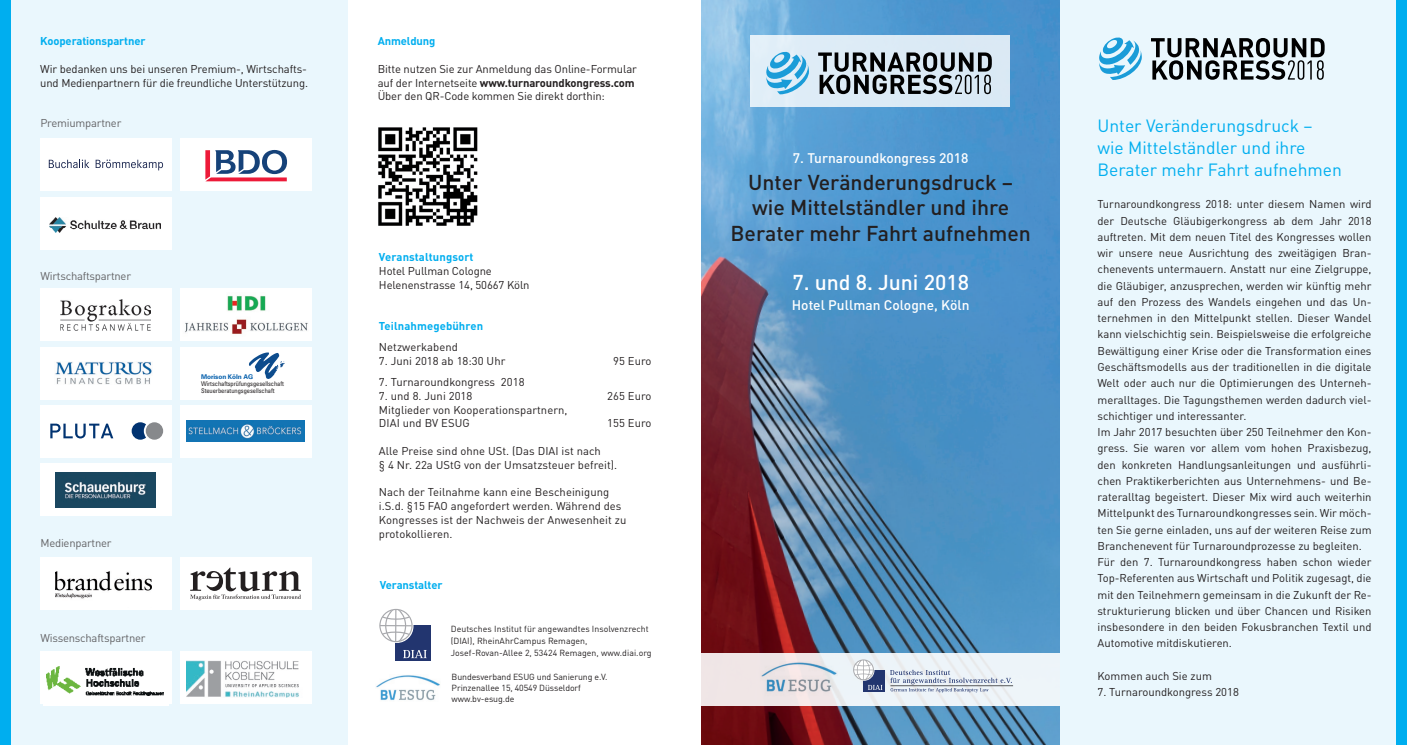
<style>
.page{position:relative;width:1407px;height:745px;background:#fff}
.page>*{position:absolute;margin:0;border:0;box-sizing:border-box;transform-origin:0 0}
.t1{font:500 21.25px/25.6px "DINOT";color:#231f20;text-align:center}
.t2{font:500 21.25px "DINOT";color:#fff}
.t3{font:17.5px/21.9px "DINOT";color:#00aeef}
.t4{font:500 13.75px "DINOT";color:#fff}
.t5{font:11.25px/16.2px "DINOT";color:#231f20}
.t6{font:11.25px "DINOT";letter-spacing:-.02em;color:#636366}
.t7{font:700 11.25px "DINOT";letter-spacing:-.01em;color:#00aeef}
.t8{font:700 11.25px "DINOT";letter-spacing:.01em;color:#00aeef}
.t9{font:8.75px/11.9px "DINOT";letter-spacing:.005em;color:#231f20}
.t10{font:condensed 6.5px/7.1px "Univers";letter-spacing:-.01em;color:#231f20}
.t11{font:700 6.5px "Univers";letter-spacing:-.01em;color:#015dab}
.t12{font:5.25px "Bell Centennial BT Address";color:#231f20}
.s1{font-weight:700}
</style>
<div class="page">
<div style="left:1059px;top:0;width:348px;height:744px;background:#eaf7fd"></div>
<svg style="left:1151px;top:38px;width:173px;height:42px"></svg>
<svg style="left:1099px;top:37px;width:43px;height:43px"></svg>
<img style="left:702px;top:0;width:357px;height:744px">
<div style="left:750px;top:35px;width:260px;height:72px;background:#dcebf6"></div>
<div style="left:694px;top:652px;width:365px;height:53px;background:linear-gradient(to right,#f1e6e6,#ebf6fc)"></div>
<svg style="left:890px;top:669px;width:122px;height:23px;background:#d0d8e2"></svg>
<hr style="left:890px;top:685px;width:123px;height:1px;background:#57585a">
<svg style="left:863px;top:669px;width:22px;height:22px"></svg>
<svg style="left:853px;top:659px;width:29px;height:30px"></svg>
<div style="left:853px;top:659px;width:21px;height:20px;border:1px solid #a8a9ad;border-radius:50%"></div>
<img style="left:761px;top:661px;width:76px;height:34px">
<div style="left:0;top:0;width:347px;height:744px;background:#eaf7fd"></div>
<div style="left:180px;top:138px;width:131px;height:52px;background:#fff"></div>
<div style="left:40px;top:138px;width:132px;height:52px;background:#fff"></div>
<div style="left:40px;top:197px;width:132px;height:52px;background:#fff"></div>
<img style="left:376px;top:675px;width:64px;height:25px">
<div style="left:395px;top:624px;width:36px;height:36px;background:#22356f"></div>
<svg style="left:403px;top:650px;width:24px;height:7px"></svg>
<div style="left:380px;top:609px;width:33px;height:33px;border:1px solid #fff;border-radius:50%"></div>
<svg style="left:380px;top:610px;width:32px;height:31px"></svg>
<div style="left:379px;top:608px;width:34px;height:33px;border:1px solid #a8a9ad;border-radius:50%"></div>
<img style="left:378px;top:127px;width:100px;height:98px">
<svg style="left:49px;top:159px;width:40px;height:9px"></svg>
<svg style="left:96px;top:159px;width:67px;height:11px"></svg>
<div style="left:180px;top:346px;width:131px;height:53px;background:#fff"></div>
<div style="left:40px;top:404px;width:132px;height:53px;background:#fff"></div>
<div style="left:40px;top:346px;width:132px;height:53px;background:#fff"></div>
<svg style="left:205px;top:150px;width:82px;height:31px"></svg>
<img style="left:55px;top:362px;width:97px;height:22px">
<svg style="left:249px;top:352px;width:36px;height:27px"></svg>
<div style="left:180px;top:556px;width:131px;height:53px;background:#fff"></div>
<div style="left:180px;top:650px;width:131px;height:53px;background:#fff"></div>
<img style="left:186px;top:660px;width:113px;height:37px">
<div style="left:40px;top:556px;width:132px;height:53px;background:#fff"></div>
<div style="left:40px;top:650px;width:132px;height:53px;background:#fff"></div>
<img style="left:55px;top:571px;width:97px;height:28px">
<div style="left:43px;top:661px;width:125px;height:44px;background:#fff"></div>
<img style="left:47px;top:666px;width:116px;height:29px">
<svg style="left:190px;top:567px;width:111px;height:33px"></svg>
<div style="left:180px;top:288px;width:131px;height:53px;background:#fff"></div>
<img style="left:185px;top:295px;width:123px;height:39px">
<img style="left:50px;top:218px;width:110px;height:14px">
<svg style="left:50px;top:423px;width:63px;height:15px"></svg>
<svg style="left:132px;top:422px;width:14px;height:17px"></svg>
<div style="left:146px;top:422px;width:17px;height:17px;background:#87898c;border-radius:50%"></div>
<div style="left:1396px;top:0;width:11px;height:744px;background:#00aeef"></div>
<div style="left:0;top:0;width:11px;height:744px;background:#00aeef"></div>
<svg style="left:818px;top:52px;width:174px;height:42px"></svg>
<svg style="left:766px;top:52px;width:43px;height:42px"></svg>
<div style="left:180px;top:404px;width:131px;height:53px;background:#fff"></div>
<div style="left:40px;top:463px;width:132px;height:52px;background:#fff"></div>
<img style="left:187px;top:420px;width:118px;height:21px">
<img style="left:56px;top:472px;width:100px;height:35px">
<div style="left:40px;top:288px;width:132px;height:53px;background:#fff"></div>
<img style="left:60px;top:299px;width:90px;height:31px">
<p class="t7" style="left:40px;top:34px;width:107px">Kooperationspartner</p>
<p class="t5" style="left:40px;top:62px;width:269px;line-height:13.8px">Wir bedanken uns bei unseren Premium-, Wirtschafts&shy;und Medienpartnern für die freundliche Unterstützung.</p>
<p class="t6" style="left:40px;top:116px;width:83px">Premiumpartner</p>
<p class="t6" style="left:40px;top:268px;width:92px">Wirtschaftspartner</p>
<p class="t11" style="left:201px;top:372px;width:53px">Morison Köln AG</p>
<p class="t10" style="left:201px;top:380px;width:84px">Wirtschaftsprüfungsgesellschaft<br>Steuerberatungsgesellschaft</p>
<p class="t12" style="left:254px;top:381px;width:26px">Morison Köln</p>
<p class="t6" style="left:40px;top:536px;width:73px">Medienpartner</p>
<p class="t6" style="left:40px;top:630px;width:107px">Wissenschaftspartner</p>
<p class="t7" style="left:378px;top:34px;width:59px">Anmeldung</p>
<p class="t5" style="left:378px;top:62px;width:261px;line-height:13.8px">Bitte nutzen Sie zur Anmeldung das Online-Formular auf der Internetseite <span class="s1">www.turnaroundkongress.com<br></span>Über den QR-Code kommen Sie direkt dorthin:</p>
<p class="t8" style="left:379px;top:249px;width:96px">Veranstaltungsort</p>
<p class="t5" style="left:379px;top:263px;width:152px;line-height:13.8px">Hotel Pullman Cologne<br>Helenenstrasse 14, 50667 Köln</p>
<p class="t8" style="left:379px;top:318px;width:106px">Teilnahmegebühren</p>
<p class="t5" style="left:379px;top:338px;width:80px">Netzwerkabend</p>
<p class="t5" style="left:379px;top:352px;width:128px">7. Juni 2018 ab 18:30 Uhr</p>
<p class="t5" style="left:613px;top:352px;width:40px">95 Euro</p>
<p class="t5" style="left:379px;top:373px;width:147px">7. Turnaroundkongress 2018</p>
<p class="t5" style="left:379px;top:387px;width:95px">7. und 8. Juni 2018</p>
<p class="t5" style="left:607px;top:387px;width:46px">265 Euro</p>
<p class="t5" style="left:379px;top:402px;width:190px;line-height:13.8px">Mitglieder von Kooperationspartnern,<br>DIAI und BV ESUG</p>
<p class="t5" style="left:607px;top:415px;width:46px">155 Euro</p>
<p class="t5" style="left:379px;top:443px;width:240px;line-height:13.8px">Alle Preise sind ohne USt. (Das DIAI ist nach<br>§ 4 Nr. 22a UStG von der Umsatzsteuer befreit).</p>
<p class="t5" style="left:379px;top:485px;width:249px;line-height:13.8px">Nach der Teilnahme kann eine Bescheinigung i.S.d. §15 FAO angefordert werden. Während des Kongresses ist der Nachweis der Anwesenheit zu protokollieren.</p>
<p class="t7" style="left:380px;top:577px;width:64px">Veranstalter</p>
<p class="t9" style="left:451px;top:622px;width:202px">Deutsches Institut für angewandtes Insolvenzrecht (DIAI), RheinAhrCampus Remagen,<br>Josef-Rovan-Allee 2, 53424 Remagen, www.diai.org</p>
<p class="t9" style="left:452px;top:670px;width:157px;line-height:11.2px">Bundesverband ESUG und Sanierung e.V.<br>Prinzenallee 15, 40549 Düsseldorf www.bv-esug.de</p>
<p class="t4" style="left:793px;top:149px;width:177px">7. Turnaroundkongress 2018</p>
<h1 class="t1" style="left:730px;top:168px;width:302px">Unter Veränderungsdruck – wie Mittelständler und ihre<br>Berater mehr Fahrt aufnehmen</h1>
<h1 class="t2" style="left:792px;top:269px;width:178px">7. und 8. Juni 2018</h1>
<p class="t4" style="left:792px;top:296px;width:179px">Hotel Pullman Cologne, Köln</p>
<h2 class="t3" style="left:1097px;top:114px;width:246px">Unter Veränderungsdruck – wie Mittelständler und ihre<br>Berater mehr Fahrt aufnehmen</h2>
<p class="t5" style="left:1097px;top:196px;width:276px">Turnaroundkongress 2018: unter diesem Namen wird der Deutsche Gläubigerkongress ab dem Jahr 2018 auftreten. Mit dem neuen Titel des Kongresses wollen wir unsere neue Ausrichtung des zweitägigen Bran&shy;chenevents untermauern. Anstatt nur eine Zielgruppe, die Gläubiger, anzusprechen, werden wir künftig mehr auf den Prozess des Wandels eingehen und das Un&shy;ternehmen in den Mittelpunkt stellen. Dieser Wandel kann vielschichtig sein. Beispielsweise die erfolgreiche Bewältigung einer Krise oder die Transformation eines Geschäftsmodells aus der traditionellen in die digitale Welt oder auch nur die Optimierungen des Unterneh&shy;meralltages. Die Tagungsthemen werden dadurch viel&shy;schichtiger und interessanter.<br>Im Jahr 2017 besuchten über 250 Teilnehmer den Kon&shy;gress. Sie waren vor allem vom hohen Praxisbezug, den konkreten Handlungsanleitungen und ausführli&shy;chen Praktikerberichten aus Unternehmens- und Be&shy;rateralltag begeistert. Dieser Mix wird auch weiterhin Mittelpunkt des Turnaroundkongresses sein. Wir möch&shy;ten Sie gerne einladen, uns auf der weiteren Reise zum Branchenevent für Turnaroundprozesse zu begleiten.<br>Für den 7. Turnaroundkongress haben schon wieder Top-Referenten aus Wirtschaft und Politik zugesagt, die mit den Teilnehmern gemeinsam in die Zukunft der Re&shy;strukturierung blicken und über Chancen und Risiken insbesondere in den beiden Fokusbranchen Textil und Automotive mitdiskutieren.</p>
<p class="t5" style="left:1097px;top:667px;width:116px">Kommen auch Sie zum</p>
<p class="t5" style="left:1097px;top:683px;width:143px">7. Turnaroundkongress 2018</p>
</div>
